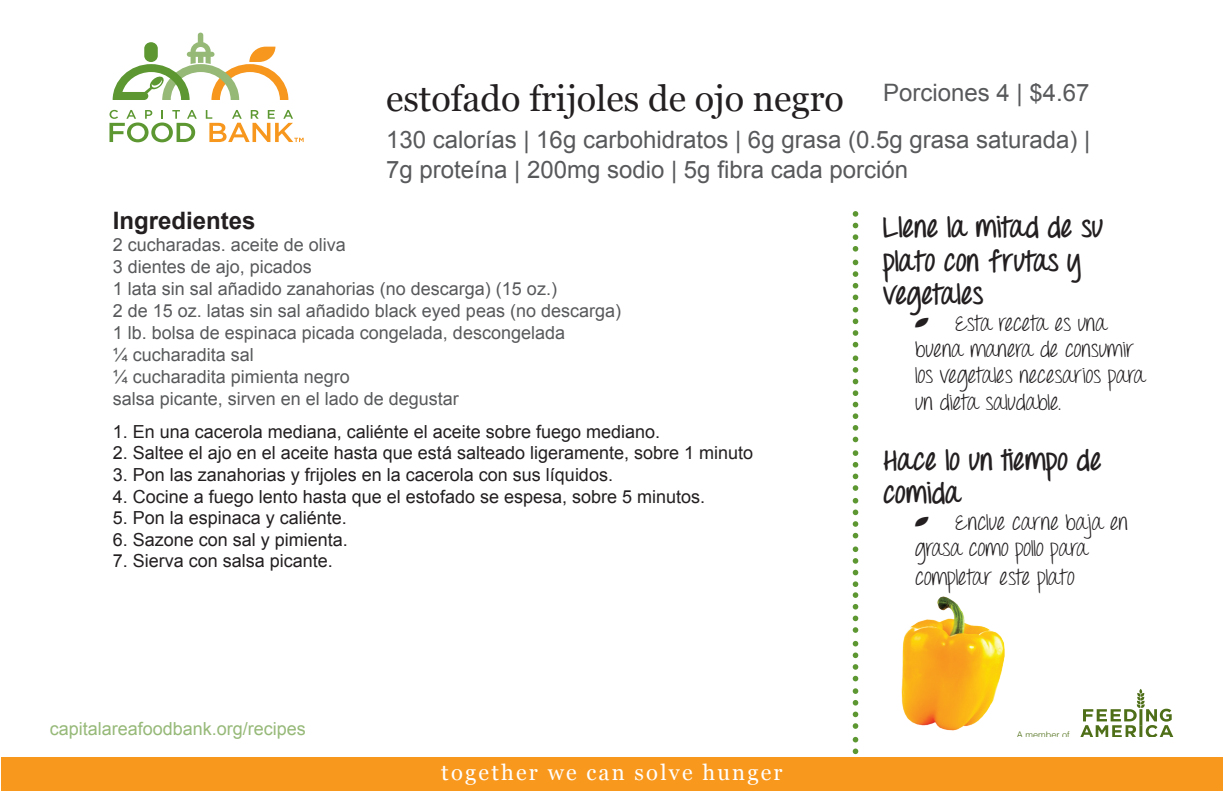
<style>
.page{position:relative;width:1224px;height:792px;background:#fff}
.page>*{position:absolute;margin:0;border:0;box-sizing:border-box;transform-origin:0 0}
.Recipe{font:36px "Georgia";color:#231f20}
.Tip{font:700 28px/33.6px "Throw My Hands Upinthe Air";color:#231f20}
.Nutrition{font:24px/30px "Arial";color:#58595b}
.Ingredients{font:700 24px "Arial";color:#231f20}
.t1{font:22px/26.4px "Throw My Hands Upinthe Air";color:#231f20}
.t2{font:22px "Georgia";letter-spacing:.1em;color:#fff}
.Steps{font:18px "Arial";color:#231f20}
.Ingredients-2{font:18px "Arial";color:#58595b}
.t3{font:18px "Arial";color:#96b978}
.t4{font:300 9.2px "Helvetica";color:#4e6e17}
</style>
<div class="page">
<svg style="left:1080px;top:689px;width:94px;height:48px"></svg>
<svg style="left:113px;top:33px;width:175px;height:67px"></svg>
<div style="left:144px;top:42px;width:14px;height:20px;background:#5c9731;border-radius:7px"></div>
<svg style="left:109px;top:110px;width:88px;height:32px"></svg>
<svg style="left:206px;top:110px;width:98px;height:32px"></svg>
<svg style="left:853px;top:211px;width:5px;height:6px"></svg>
<svg style="left:853px;top:223px;width:5px;height:5px"></svg>
<svg style="left:853px;top:234px;width:5px;height:6px"></svg>
<svg style="left:853px;top:246px;width:5px;height:6px"></svg>
<svg style="left:853px;top:260px;width:5px;height:5px"></svg>
<svg style="left:853px;top:271px;width:5px;height:6px"></svg>
<svg style="left:853px;top:283px;width:5px;height:6px"></svg>
<svg style="left:853px;top:295px;width:5px;height:5px"></svg>
<svg style="left:853px;top:307px;width:5px;height:6px"></svg>
<svg style="left:853px;top:319px;width:5px;height:5px"></svg>
<svg style="left:853px;top:330px;width:5px;height:6px"></svg>
<svg style="left:853px;top:342px;width:5px;height:5px"></svg>
<svg style="left:853px;top:355px;width:5px;height:6px"></svg>
<svg style="left:853px;top:367px;width:5px;height:6px"></svg>
<svg style="left:853px;top:379px;width:5px;height:5px"></svg>
<svg style="left:853px;top:390px;width:5px;height:6px"></svg>
<svg style="left:853px;top:402px;width:5px;height:5px"></svg>
<svg style="left:853px;top:413px;width:5px;height:6px"></svg>
<svg style="left:853px;top:425px;width:5px;height:6px"></svg>
<svg style="left:853px;top:437px;width:5px;height:5px"></svg>
<svg style="left:853px;top:450px;width:5px;height:6px"></svg>
<svg style="left:853px;top:462px;width:5px;height:6px"></svg>
<svg style="left:853px;top:474px;width:5px;height:5px"></svg>
<svg style="left:853px;top:485px;width:5px;height:6px"></svg>
<svg style="left:853px;top:498px;width:5px;height:6px"></svg>
<svg style="left:853px;top:510px;width:5px;height:5px"></svg>
<svg style="left:853px;top:521px;width:5px;height:6px"></svg>
<svg style="left:853px;top:533px;width:5px;height:5px"></svg>
<svg style="left:853px;top:546px;width:5px;height:6px"></svg>
<svg style="left:853px;top:558px;width:5px;height:6px"></svg>
<svg style="left:853px;top:570px;width:5px;height:5px"></svg>
<svg style="left:853px;top:581px;width:5px;height:17px"></svg>
<svg style="left:853px;top:604px;width:5px;height:6px"></svg>
<svg style="left:853px;top:616px;width:5px;height:5px"></svg>
<svg style="left:853px;top:627px;width:5px;height:6px"></svg>
<svg style="left:853px;top:641px;width:5px;height:5px"></svg>
<svg style="left:853px;top:653px;width:5px;height:5px"></svg>
<svg style="left:853px;top:664px;width:5px;height:6px"></svg>
<svg style="left:853px;top:676px;width:5px;height:5px"></svg>
<svg style="left:853px;top:688px;width:5px;height:6px"></svg>
<svg style="left:853px;top:700px;width:5px;height:6px"></svg>
<svg style="left:853px;top:712px;width:5px;height:5px"></svg>
<svg style="left:853px;top:723px;width:5px;height:6px"></svg>
<svg style="left:853px;top:737px;width:5px;height:5px"></svg>
<svg style="left:853px;top:749px;width:5px;height:5px"></svg>
<div style="left:1px;top:757px;width:1222px;height:34px;background:#f8981d"></div>
<img style="left:901px;top:597px;width:103px;height:134px">
<p class="Nutrition" style="left:883px;top:78px;width:208px">Porciones 4 | $4.67</p>
<p class="Recipe" style="left:386px;top:73px;width:460px">estofado frijoles de ojo negro</p>
<p class="Nutrition" style="left:386px;top:125px;width:706px">130 calorías | 16g carbohidratos | 6g grasa (0.5g grasa saturada) |<br>7g proteína | 200mg sodio | 5g fibra cada porción</p>
<p class="Ingredients" style="left:113px;top:204px;width:144px">Ingredientes</p>
<p class="Ingredients-2" style="left:113px;top:233px;width:235px">2 cucharadas. aceite de oliva</p>
<p class="Ingredients-2" style="left:113px;top:255px;width:201px">3 dientes de ajo, picados</p>
<p class="Ingredients-2" style="left:113px;top:277px;width:446px">1 lata sin sal añadido zanahorias (no descarga) (15 oz.)</p>
<p class="Ingredients-2" style="left:113px;top:299px;width:510px">2 de 15 oz. latas sin sal añadido black eyed peas (no descarga)</p>
<p class="Ingredients-2" style="left:113px;top:321px;width:454px">1 lb. bolsa de espinaca picada congelada, descongelada</p>
<p class="Ingredients-2" style="left:113px;top:343px;width:143px">¼ cucharadita sal</p>
<p class="Ingredients-2" style="left:113px;top:365px;width:239px">¼ cucharadita pimienta negro</p>
<p class="Ingredients-2" style="left:113px;top:387px;width:348px">salsa picante, sirven en el lado de degustar</p>
<p class="Steps" style="left:113px;top:420px;width:549px">1. En una cacerola mediana, caliénte el aceite sobre fuego mediano.</p>
<p class="Steps" style="left:113px;top:441px;width:642px">2. Saltee el ajo en el aceite hasta que está salteado ligeramente, sobre 1 minuto</p>
<p class="Steps" style="left:113px;top:463px;width:502px">3. Pon las zanahorias y frijoles en la cacerola con sus líquidos.</p>
<p class="Steps" style="left:113px;top:485px;width:594px">4. Cocine a fuego lento hasta que el estofado se espesa, sobre 5 minutos.</p>
<p class="Steps" style="left:113px;top:506px;width:236px">5. Pon la espinaca y caliénte.</p>
<p class="Steps" style="left:113px;top:528px;width:237px">6. Sazone con sal y pimienta.</p>
<p class="Steps" style="left:113px;top:549px;width:222px">7. Sierva con salsa picante.</p>
<p class="Tip" style="left:883px;top:212px;width:222px">Llene la mitad de su plato con frutas y vegetales</p>
<p class="t1" style="left:915px;top:312px;width:232px;text-indent:40px">Esta receta es una buena manera de consumir los vegetales necesarios para un dieta saludable.</p>
<p class="Tip" style="left:883px;top:445px;width:220px">Hace lo un tiempo de comida</p>
<p class="t1" style="left:915px;top:511px;width:214px;text-indent:40px">Enclue carne baja en grasa como pollo para</p>
<p class="t1" style="left:915px;top:566px;width:161px">completar este plato</p>
<p class="t3" style="left:50px;top:717px;width:258px">capitalareafoodbank.org/recipes</p>
<p class="t4" style="left:1017px;top:726px;width:54px">A member of</p>
<p class="t2" style="left:441px;top:757px;width:343px">together we can solve hunger</p>
</div>
